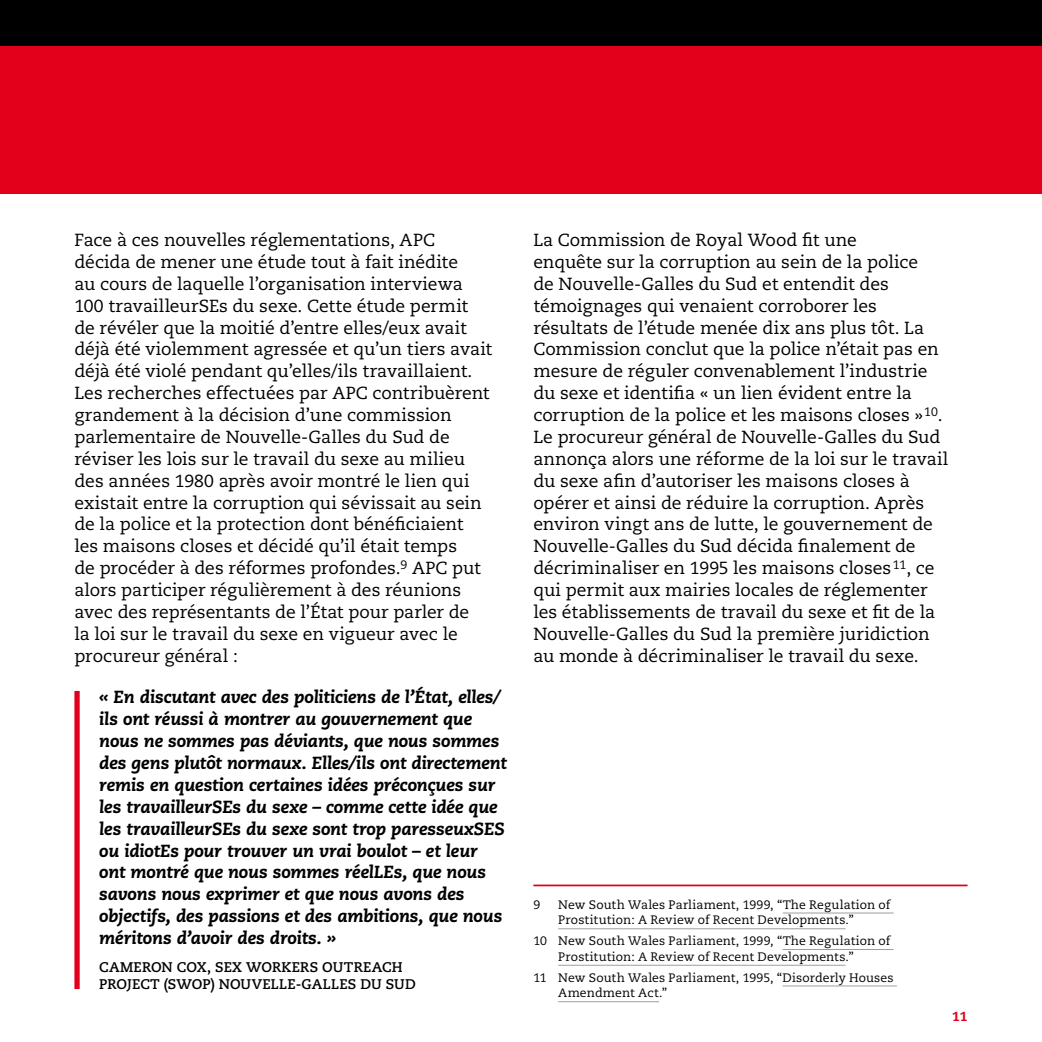
<style>
.page{position:relative;width:1042px;height:1042px;background:#fff}
.page>*{position:absolute;margin:0;border:0;box-sizing:border-box;transform-origin:0 0}
.t1{font:17.5px/21.9px "Caecilia LT";letter-spacing:-.005em;color:#000}
.t2{font:italic 800 17.5px/21.9px "Caecilia LT";letter-spacing:-.01em;color:#000}
.t3{font:700 14px/17.5px "Caecilia LT";letter-spacing:.01em;color:#000}
.t4{font:800 13.12px "Caecilia LT";color:#e2001a}
.t5{font:12.25px/15.8px "Caecilia LT";letter-spacing:.005em;color:#000}
</style>
<div class="page">
<div style="left:0;top:0;width:1042px;height:121px;background:#000"></div>
<div style="left:0;top:46px;width:1042px;height:147px;background:#e2001a"></div>
<hr style="left:533px;top:884px;width:434px;height:2px;background:#e2001a">
<hr style="left:783px;top:912px;width:110px;height:1px;background:#9c9e9f">
<hr style="left:558px;top:928px;width:287px;height:1px;background:#9c9e9f">
<hr style="left:783px;top:949px;width:110px;height:1px;background:#9c9e9f">
<hr style="left:558px;top:965px;width:287px;height:1px;background:#9c9e9f">
<hr style="left:782px;top:985px;width:115px;height:1px;background:#9c9e9f">
<hr style="left:558px;top:1001px;width:101px;height:1px;background:#9c9e9f">
<div style="left:74px;top:691px;width:6px;height:298px;background:#e2001a"></div>
<p class="t1" style="left:74px;top:229px;width:419px">Face à ces nouvelles réglementations, APC décida de mener une étude tout à fait inédite<br>au cours de laquelle l’organisation interviewa 100 travailleurSEs du sexe. Cette étude permit de révéler que la moitié d’entre elles/eux avait déjà été violemment agressée et qu’un tiers avait déjà été violé pendant qu’elles/ils travaillaient.<br>Les recherches effectuées par APC contribuèrent grandement à la décision d’une commission parlementaire de Nouvelle-Galles du Sud de réviser les lois sur le travail du sexe au milieu des années 1980 après avoir montré le lien qui existait entre la corruption qui sévissait au sein de la police et la protection dont bénéficiaient<br>les maisons closes et décidé qu’il était temps<br>de procéder à des réformes profondes.<sup>9</sup> APC put alors participer régulièrement à des réunions avec des représentants de l’État pour parler de<br>la loi sur le travail du sexe en vigueur avec le procureur général :</p>
<p class="t2" style="left:99px;top:687px;width:409px">« En discutant avec des politiciens de l’État, elles/ ils ont réussi à montrer au gouvernement que nous ne sommes pas déviants, que nous sommes des gens plutôt normaux. Elles/ils ont directement remis en question certaines idées préconçues sur les travailleurSEs du sexe – comme cette idée que les travailleurSEs du sexe sont trop paresseuxSES ou idiotEs pour trouver un vrai boulot – et leur ont montré que nous sommes réelLEs, que nous savons nous exprimer et que nous avons des objectifs, des passions et des ambitions, que nous méritons d’avoir des droits. »</p>
<p class="t3" style="left:99px;top:958px;width:318px">CAMERON COX, SEX WORKERS OUTREACH<br>PROJECT (SWOP) NOUVELLE-GALLES DU SUD</p>
<p class="t1" style="left:533px;top:229px;width:416px">La Commission de Royal Wood fit une<br>enquête sur la corruption au sein de la police<br>de Nouvelle-Galles du Sud et entendit des témoignages qui venaient corroborer les résultats de l’étude menée dix ans plus tôt. La Commission conclut que la police n’était pas en mesure de réguler convenablement l’industrie du sexe et identifia « un lien évident entre la corruption de la police et les maisons closes »<sup>10</sup>.<br>Le procureur général de Nouvelle-Galles du Sud annonça alors une réforme de la loi sur le travail du sexe afin d’autoriser les maisons closes à opérer et ainsi de réduire la corruption. Après environ vingt ans de lutte, le gouvernement de Nouvelle-Galles du Sud décida finalement de décriminaliser en 1995 les maisons closes<sup>11</sup>, ce qui permit aux mairies locales de réglementer les établissements de travail du sexe et fit de la Nouvelle-Galles du Sud la première juridiction au monde à décriminaliser le travail du sexe.</p>
<p class="t5" style="left:533px;top:897px;width:8px">9</p>
<p class="t5" style="left:558px;top:897px;width:334px">New South Wales Parliament, 1999, “The Regulation of<br>Prostitution: A Review of Recent Developments.”</p>
<p class="t5" style="left:558px;top:933px;width:334px;text-indent:-25px">10 New South Wales Parliament, 1999, “The Regulation of<br>Prostitution: A Review of Recent Developments.”</p>
<p class="t5" style="left:558px;top:969px;width:337px;text-indent:-25px">11 New South Wales Parliament, 1995, “Disorderly Houses<br>Amendment Act.”</p>
<p class="t4" style="left:952px;top:1008px;width:17px">11</p>
</div>
